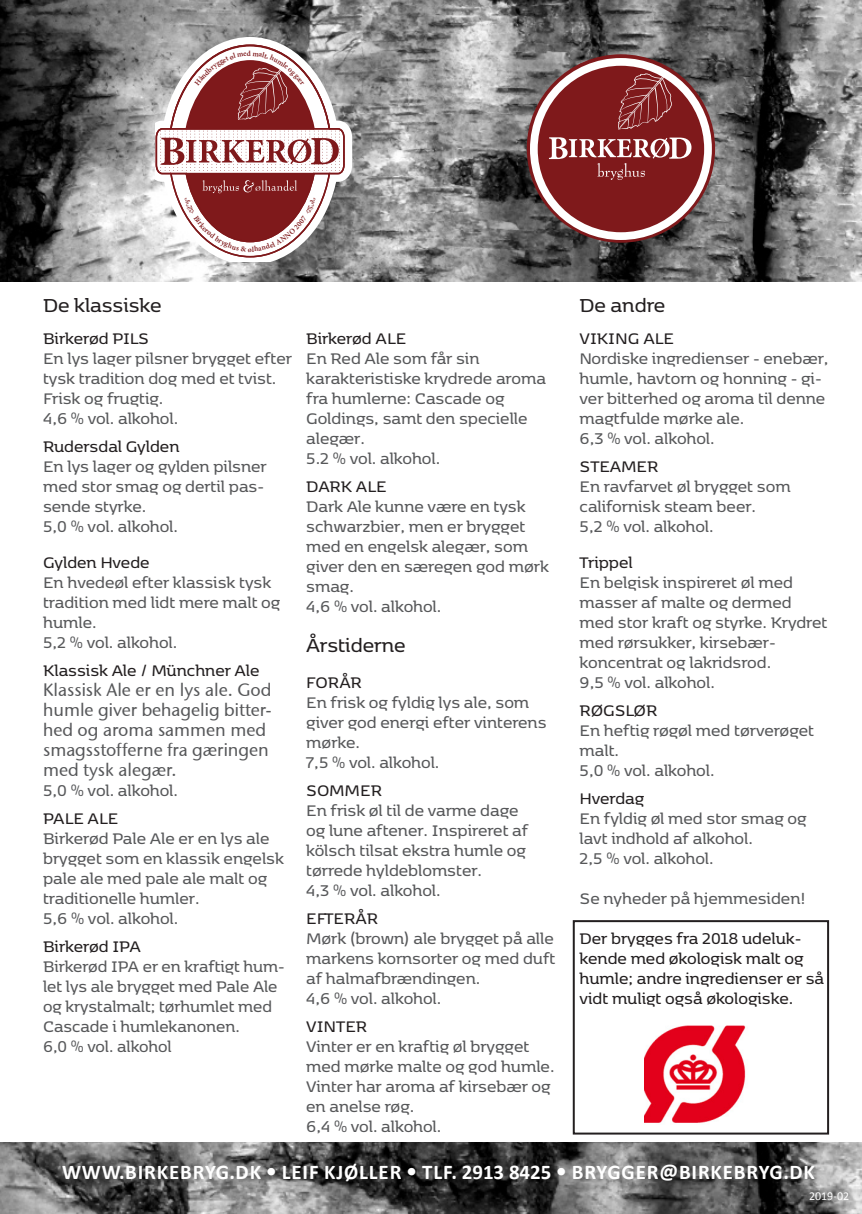
<style>
.page{position:relative;width:862px;height:1214px;background:#fff}
.page>*{position:absolute;margin:0;border:0;box-sizing:border-box;transform-origin:0 0}
.t1{font:22px "KBH";color:#231f20}
.Paragraph_Style_1{font:700 21px "Calibri";letter-spacing:.04em;color:#fff}
.t2{font:18px/20px "KBH";color:#57585a}
.t3{font:18px/20px "KBH";color:#231f20}
.t4{font:18px/20px "Stone Sans ITCTT Medium";color:#57585a}
.Paragraph_Style_1-2{font:12px "Calibri";color:#fff}
.s1{font-family:"DIN Alternate"}
</style>
<div class="page">
<img style="left:0;top:1142px;width:862px;height:71px">
<div style="left:573px;top:920px;width:256px;height:214px;border:2px solid #231f20"></div>
<img style="left:0;top:0;width:862px;height:282px">
<svg style="left:527px;top:54px;width:188px;height:189px;background:#802224"></svg>
<div style="left:530px;top:58px;width:182px;height:182px;background:#fff;border-radius:50%"></div>
<div style="left:538px;top:66px;width:166px;height:166px;background:#7f191b;border-radius:50%"></div>
<svg style="left:618px;top:73px;width:54px;height:57px"></svg>
<svg style="left:549px;top:137px;width:142px;height:43px"></svg>
<img style="left:644px;top:1025px;width:102px;height:98px">
<svg style="left:155px;top:37px;width:197px;height:224px"></svg>
<p class="t1" style="left:43px;top:293px;width:120px">De klassiske</p>
<p class="t3" style="left:43px;top:327px;width:107px">Birkerød PILS</p>
<p class="t2" style="left:43px;top:347px;width:250px">En lys lager pilsner brygget efter tysk tradition dog med et tvist.<br>Frisk og frugtig.</p>
<p class="t2" style="left:43px;top:407px;width:137px">4,6 % vol. alkohol.</p>
<p class="t3" style="left:43px;top:435px;width:138px">Rudersdal Gylden</p>
<p class="t2" style="left:43px;top:455px;width:225px">En lys lager og gylden pilsner med stor smag og dertil pas&shy;sende styrke.</p>
<p class="t2" style="left:43px;top:515px;width:136px">5,0 % vol. alkohol.</p>
<p class="t3" style="left:43px;top:551px;width:108px">Gylden Hvede</p>
<p class="t2" style="left:43px;top:571px;width:239px">En hvedeøl efter klassisk tysk tradition med lidt mere malt og humle.</p>
<p class="t2" style="left:43px;top:631px;width:136px">5,2 % vol. alkohol.</p>
<p class="t3" style="left:43px;top:659px;width:218px">Klassisk Ale / Münchner Ale</p>
<p class="t4" style="left:43px;top:679px;width:230px">Klassisk Ale er en lys ale. God humle giver behagelig bitter&shy;hed og aroma sammen med smagsstofferne fra gæringen med tysk alegær.</p>
<p class="t2" style="left:43px;top:779px;width:136px">5,0 % vol. alkohol.</p>
<p class="t3" style="left:43px;top:807px;width:77px">PALE ALE</p>
<p class="t2" style="left:43px;top:827px;width:242px">Birkerød Pale Ale er en lys ale brygget som en klassik engelsk pale ale med pale ale malt og traditionelle humler.</p>
<p class="t2" style="left:43px;top:907px;width:137px">5,6 % vol. alkohol.</p>
<p class="t3" style="left:43px;top:935px;width:99px">Birkerød IPA</p>
<p class="t2" style="left:43px;top:955px;width:243px">Birkerød IPA er en kraftigt hum&shy;let lys ale brygget med Pale Ale og krystalmalt; tørhumlet med<br>Cascade i humlekanonen.</p>
<p class="t2" style="left:43px;top:1035px;width:130px">6,0 % vol. alkohol</p>
<p class="t3" style="left:306px;top:327px;width:101px">Birkerød ALE</p>
<p class="t2" style="left:306px;top:347px;width:175px">En Red Ale som får sin</p>
<p class="t2" style="left:306px;top:367px;width:241px">karakteristiske krydrede aroma fra humlerne: Cascade og<br>Goldings, samt den specielle alegær.</p>
<p class="t2" style="left:306px;top:447px;width:135px">5.2 % vol. alkohol.</p>
<p class="t3" style="left:306px;top:475px;width:82px">DARK ALE</p>
<p class="t2" style="left:306px;top:495px;width:221px">Dark Ale kunne være en tysk</p>
<p class="t2" style="left:306px;top:515px;width:244px">schwarzbier, men er brygget med en engelsk alegær, som giver den en særegen god mørk smag.</p>
<p class="t2" style="left:306px;top:595px;width:137px">4,6 % vol. alkohol.</p>
<p class="t1" style="left:306px;top:633px;width:101px">Årstiderne</p>
<p class="t3" style="left:306px;top:671px;width:57px">FORÅR</p>
<p class="t2" style="left:306px;top:691px;width:242px">En frisk og fyldig lys ale, som giver god energi efter vinterens mørke.<br>7,5 % vol. alkohol.</p>
<p class="t3" style="left:306px;top:779px;width:77px">SOMMER</p>
<p class="t2" style="left:306px;top:799px;width:224px">En frisk øl til de varme dage og lune aftener. Inspireret af kölsch tilsat ekstra humle og tørrede hyldeblomster.</p>
<p class="t2" style="left:306px;top:879px;width:136px">4,3 % vol. alkohol.</p>
<p class="t3" style="left:306px;top:907px;width:73px">EFTERÅR</p>
<p class="t2" style="left:306px;top:927px;width:251px;text-align:justify">Mørk (brown) ale brygget på alle markens kornsorter og med duft af halmafbrændingen.</p>
<p class="t2" style="left:306px;top:987px;width:137px">4,6 % vol. alkohol.</p>
<p class="t3" style="left:306px;top:1015px;width:62px">VINTER</p>
<p class="t2" style="left:306px;top:1035px;width:250px">Vinter er en kraftig øl brygget med mørke malte og god humle.</p>
<p class="t2" style="left:306px;top:1075px;width:246px">Vinter har aroma af kirsebær og en anelse røg.</p>
<p class="t2" style="left:306px;top:1115px;width:137px">6,4 % vol. alkohol.</p>
<p class="t1" style="left:579px;top:293px;width:87px">De andre</p>
<p class="t3" style="left:579px;top:327px;width:96px">VIKING ALE</p>
<p class="t2" style="left:579px;top:347px;width:250px">Nordiske ingredienser - enebær, humle, havtorn og honning - gi&shy;ver bitterhed og aroma til denne magtfulde mørke ale.</p>
<p class="t2" style="left:579px;top:427px;width:137px">6,3 % vol. alkohol.</p>
<p class="t3" style="left:579px;top:455px;width:80px">STEAMER</p>
<p class="t2" style="left:579px;top:475px;width:213px">En ravfarvet øl brygget som californisk steam beer.</p>
<p class="t2" style="left:579px;top:515px;width:136px">5,2 % vol. alkohol.</p>
<p class="t3" style="left:579px;top:551px;width:55px">Trippel</p>
<p class="t2" style="left:579px;top:571px;width:249px">En belgisk inspireret øl med masser af malte og dermed med stor kraft og styrke. Krydret med rørsukker, kirsebær&shy;koncentrat og lakridsrod.</p>
<p class="t2" style="left:579px;top:671px;width:137px">9,5 % vol. alkohol.</p>
<p class="t3" style="left:579px;top:699px;width:79px">RØGSLØR</p>
<p class="t2" style="left:579px;top:719px;width:236px">En heftig røgøl med tørverøget malt.</p>
<p class="t2" style="left:579px;top:759px;width:136px">5,0 % vol. alkohol.</p>
<p class="t3" style="left:579px;top:787px;width:66px">Hverdag</p>
<p class="t2" style="left:579px;top:807px;width:228px">En fyldig øl med stor smag og lavt indhold af alkohol.</p>
<p class="t2" style="left:579px;top:847px;width:136px">2,5 % vol. alkohol.</p>
<p class="t2" style="left:579px;top:887px;width:228px">Se nyheder på hjemmesiden!</p>
<p class="t3" style="left:579px;top:927px;width:246px">Der brygges fra 2018 udeluk&shy;kende med økologisk malt og humle; andre ingredienser er så vidt muligt også økologiske.</p>
<p class="Paragraph_Style_1" style="left:62px;top:1158px;width:754px">WWW.BIRKEBRYG.DK <span class="s1">•</span> LEIF KJØLLER <span class="s1">•</span> TLF. 2913 8425 <span class="s1">•</span> BRYGGER@BIRKEBRYG.DK</p>
<p class="Paragraph_Style_1-2" style="left:809px;top:1187px;width:42px">2019-02</p>
</div>
